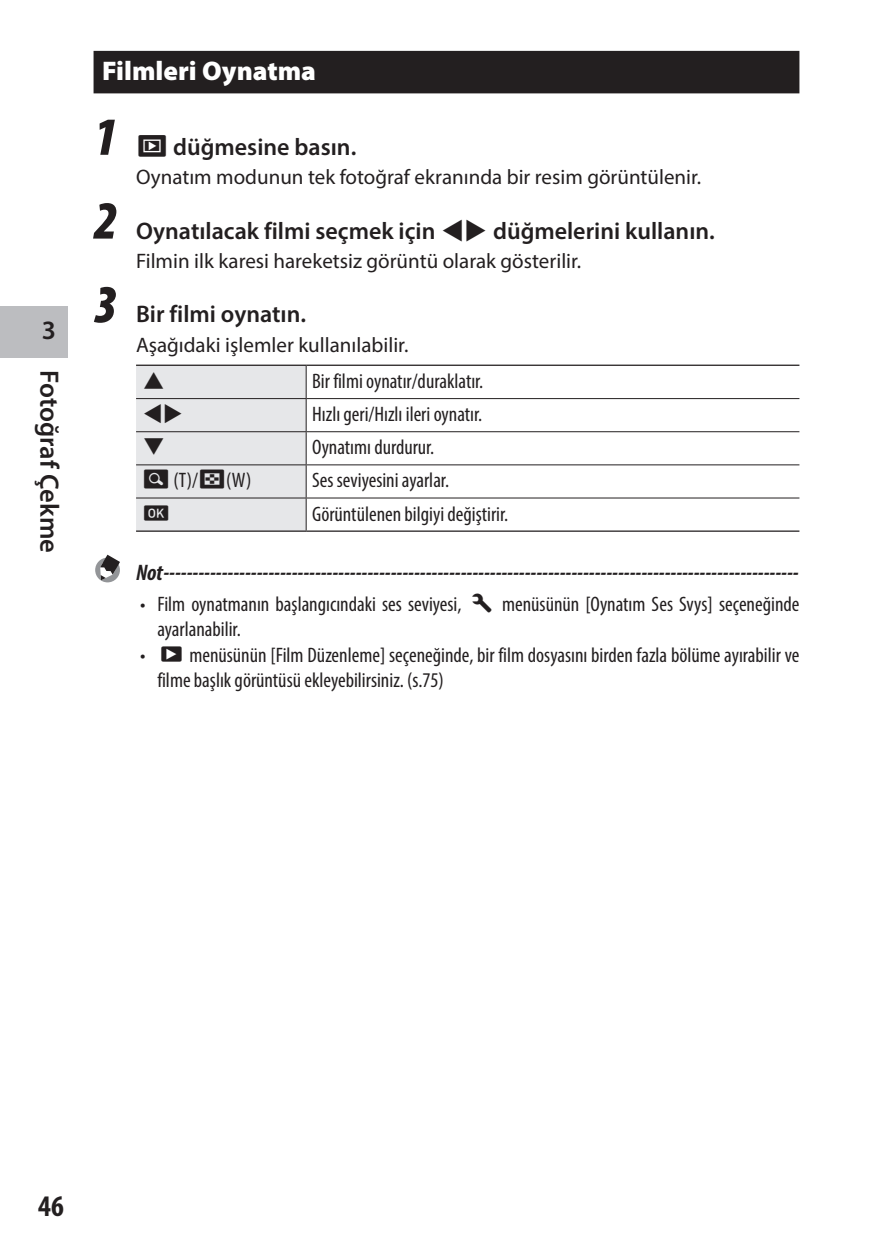
<style>
.page{position:relative;width:893px;height:1259px;background:#fff}
.page>*{position:absolute;margin:0;border:0;box-sizing:border-box;transform-origin:0 0}
.t1{font:italic 900 condensed 54px "Myriad Pro";color:#231f20}
.t2{font:700 condensed 30px "Myriad Pro";color:#231f20}
.t3{font:900 27px "Myriad Pro";color:#fff}
.t4{font:600 26.7px "Myriad Pro";color:#231f20}
.t5{font:600 24px "Myriad Pro";color:#231f20}
.t6{font:italic 700 condensed 22.5px "Myriad Pro";color:#231f20}
.t7{font:condensed 21px/25.2px "Myriad Pro";color:#231f20}
.t8{font:21px "Myriad Pro";color:#231f20}
.t9{font:21px "INGRI100";color:#231f20}
.s1{font-family:"INGRI100";font-weight:400}
.s2{font-family:"INGRI100";font-stretch:normal}
</style>
<div class="page">
<div style="left:0;top:306px;width:68px;height:51px;background:#bcbdc0"></div>
<div style="left:94px;top:51px;width:705px;height:42px;background:#231f20"></div>
<div style="left:136px;top:366px;width:170px;height:164px;background:#e6e7e9"></div>
<hr style="left:306px;top:399px;width:1px;height:32px;background:#231f20">
<hr style="left:306px;top:432px;width:1px;height:32px;background:#231f20">
<hr style="left:306px;top:465px;width:1px;height:32px;background:#231f20">
<hr style="left:306px;top:498px;width:1px;height:32px;background:#231f20">
<hr style="left:136px;top:364px;width:170px;height:2px;background:#231f20">
<hr style="left:306px;top:364px;width:493px;height:2px;background:#231f20">
<hr style="left:306px;top:366px;width:1px;height:32px;background:#231f20">
<hr style="left:136px;top:398px;width:170px;height:1px;background:#231f20">
<hr style="left:306px;top:398px;width:493px;height:1px;background:#231f20">
<hr style="left:136px;top:431px;width:170px;height:1px;background:#231f20">
<hr style="left:306px;top:431px;width:493px;height:1px;background:#231f20">
<hr style="left:136px;top:464px;width:170px;height:1px;background:#231f20">
<hr style="left:306px;top:464px;width:493px;height:1px;background:#231f20">
<hr style="left:136px;top:497px;width:170px;height:1px;background:#231f20">
<hr style="left:306px;top:497px;width:493px;height:1px;background:#231f20">
<hr style="left:136px;top:530px;width:170px;height:2px;background:#231f20">
<hr style="left:306px;top:530px;width:493px;height:2px;background:#231f20">
<div style="left:95px;top:557px;width:25px;height:25px;background:#939598;border-radius:50%"></div>
<svg style="left:100px;top:554px;width:20px;height:26px"></svg>
<p class="t4" style="left:42px;top:313px;width:16px">3</p>
<p class="t4" style="left:66px;top:370px;width:184px;rotate:90deg">Fotoğraf Çekme</p>
<p class="t3" style="left:102px;top:53px;width:215px">Filmleri Oynatma</p>
<h1 class="t1" style="left:94px;top:108px;width:26px">1</h1>
<p class="t5" style="left:136px;top:131px;width:222px"><span class="s1">G</span> düğmesine basın.</p>
<p class="t8" style="left:136px;top:164px;width:567px">Oynatım modunun tek fotoğraf ekranında bir resim görüntülenir.</p>
<h1 class="t1" style="left:94px;top:192px;width:26px">2</h1>
<h1 class="t1" style="left:94px;top:276px;width:26px">3</h1>
<p class="t5" style="left:136px;top:215px;width:580px">Oynatılacak filmi seçmek için <span class="s1">CD</span> düğmelerini kullanın.</p>
<p class="t8" style="left:136px;top:248px;width:447px">Filmin ilk karesi hareketsiz görüntü olarak gösterilir.</p>
<p class="t5" style="left:136px;top:299px;width:171px">Bir filmi oynatın.</p>
<p class="t8" style="left:136px;top:332px;width:274px">Aşağıdaki işlemler kullanılabilir.</p>
<p class="t9" style="left:142px;top:370px;width:25px">A</p>
<p class="t7" style="left:312px;top:368px;width:173px">Bir filmi oynatır/duraklatır.</p>
<p class="t9" style="left:142px;top:403px;width:43px">CD</p>
<p class="t7" style="left:312px;top:401px;width:171px">Hızlı geri/Hızlı ileri oynatır.</p>
<p class="t9" style="left:142px;top:436px;width:25px">B</p>
<p class="t7" style="left:312px;top:434px;width:124px">Oynatımı durdurur.</p>
<p class="t7" style="left:142px;top:468px;width:111px"><span class="s2">4</span> (T)/<span class="s2">5</span>(W)</p>
<p class="t7" style="left:312px;top:468px;width:138px">Ses seviyesini ayarlar.</p>
<p class="t9" style="left:142px;top:503px;width:30px">E</p>
<p class="t7" style="left:312px;top:501px;width:198px">Görüntülenen bilgiyi değiştirir.</p>
<p class="t6" style="left:136px;top:558px;width:664px">Not-------------------------------------------------------------------------------------------------------------</p>
<p class="t7" style="left:157px;top:591px;width:644px;text-indent:-17px">• Film oynatmanın başlangıcındaki ses seviyesi, <span class="s2">E</span> menüsünün [Oynatım Ses Svys] seçeneğinde ayarlanabilir.</p>
<p class="t7" style="left:157px;top:642px;width:643px;text-indent:-17px">• <span class="s2">C</span> menüsünün [Film Düzenleme] seçeneğinde, bir film dosyasını birden fazla bölüme ayırabilir ve filme başlık görüntüsü ekleyebilirsiniz. (s.75)</p>
<h2 class="t2" style="left:38px;top:1187px;width:27px">46</h2>
</div>
